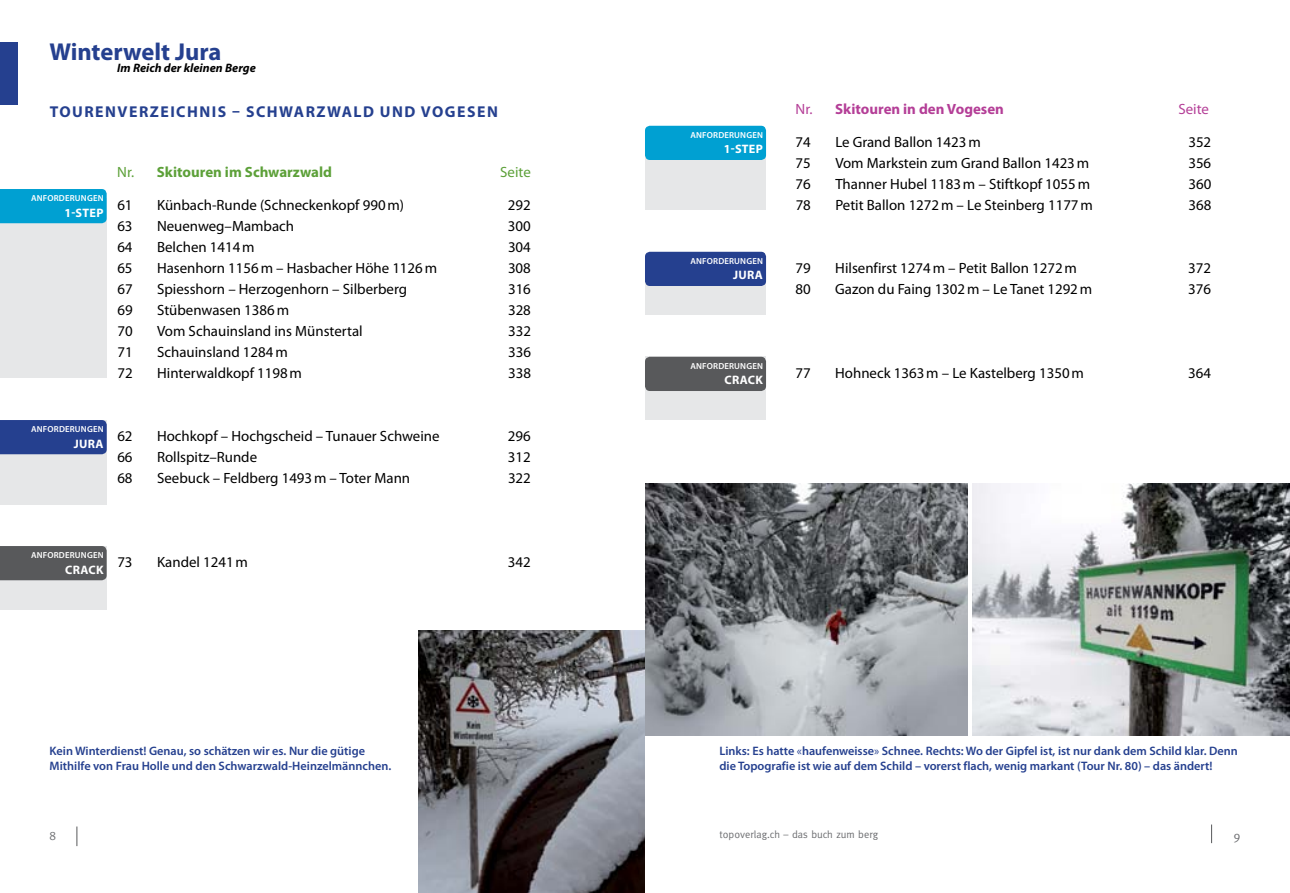
<style>
.page{position:relative;width:1290px;height:893px;background:#fff}
.page>*{position:absolute;margin:0;border:0;box-sizing:border-box;transform-origin:0 0}
.t1{font:700 24.5px "Myriad Pro";color:#25408f}
.t2{font:700 15.75px "Myriad Pro";letter-spacing:.095em;color:#25408f}
.t3{font:14.88px "Myriad Pro";color:#000}
.t4{font:700 14.88px "Myriad Pro";color:#5ca038}
.t5{font:700 14.88px "Myriad Pro";color:#b43e97}
.t6{font:14.88px "Myriad Pro";color:#5ca038}
.t7{font:14.88px "Myriad Pro";color:#b43e97}
.t8{font:600 12.25px/14.7px "Myriad Pro";color:#25408f}
.t9{font:700 12.25px "Myriad Pro";letter-spacing:.025em;color:#fff}
.t10{font:italic 700 12.25px "Myriad Pro";color:#000}
.t11{font:12.25px "Meta";color:#6d6e71}
.t12{font:10.5px "Meta";color:#6d6e71}
.t13{font:600 8.75px "Myriad Pro";letter-spacing:.02em;color:#fff}
.s1{font-weight:400}
</style>
<div class="page">
<svg style="left:76px;top:826px;width:1px;height:20px"></svg>
<svg style="left:1211px;top:824px;width:1px;height:19px"></svg>
<img style="left:418px;top:630px;width:227px;height:263px">
<img style="left:645px;top:483px;width:322px;height:252px">
<img style="left:972px;top:483px;width:318px;height:252px">
<div style="left:0;top:42px;width:18px;height:63px;background:#25408f"></div>
<div style="left:0;top:198px;width:107px;height:180px;background:#e6e7e8"></div>
<div style="left:0;top:189px;width:107px;height:34px;background:#00a0d2"></div>
<div style="left:645px;top:133px;width:121px;height:77px;background:#e6e7e8"></div>
<div style="left:645px;top:357px;width:121px;height:63px;background:#e6e7e8"></div>
<div style="left:645px;top:357px;width:121px;height:34px;background:#58595b;border-radius:5px"></div>
<div style="left:0;top:420px;width:107px;height:84px;background:#e6e7e8"></div>
<div style="left:0;top:546px;width:107px;height:64px;background:#e6e7e8"></div>
<div style="left:0;top:420px;width:107px;height:34px;background:#25408f"></div>
<div style="left:0;top:546px;width:107px;height:34px;background:#58595b"></div>
<div style="left:645px;top:259px;width:121px;height:56px;background:#e6e7e8"></div>
<div style="left:645px;top:252px;width:121px;height:34px;background:#25408f;border-radius:5px"></div>
<div style="left:645px;top:126px;width:121px;height:34px;background:#00a0d2;border-radius:5px"></div>
<h1 class="t1" style="left:50px;top:36px;width:173px">WINTERWELT JURA</h1>
<p class="t10" style="left:117px;top:60px;width:140px">Im Reich der kleinen Berge</p>
<p class="t2" style="left:50px;top:101px;width:450px">TOURENVERZEICHNIS – SCHWARZWALD UND VOGESEN</p>
<p class="t13" style="left:31px;top:192px;width:51px">Anforderung</p>
<p class="t13" style="left:93px;top:192px;width:11px">en</p>
<p class="t9" style="left:64px;top:205px;width:41px">1-STEP</p>
<p class="t4" style="left:117px;top:162px;width:216px"><span class="s1">Nr.</span> SKITOUREN IM SCHWARZWALD</p>
<p class="t6" style="left:500px;top:163px;width:32px">Seite</p>
<p class="t3" style="left:117px;top:196px;width:17px">61</p>
<p class="t3" style="left:157px;top:196px;width:249px">Künbach-Runde (Schneckenkopf 990m)</p>
<p class="t3" style="left:508px;top:196px;width:24px">292</p>
<p class="t3" style="left:117px;top:217px;width:17px">63</p>
<p class="t3" style="left:157px;top:217px;width:139px">Neuenweg–Mambach</p>
<p class="t3" style="left:508px;top:217px;width:24px">300</p>
<p class="t3" style="left:117px;top:238px;width:17px">64</p>
<p class="t3" style="left:157px;top:238px;width:99px">Belchen 1414m</p>
<p class="t3" style="left:508px;top:238px;width:24px">304</p>
<p class="t3" style="left:117px;top:259px;width:17px">65</p>
<p class="t3" style="left:157px;top:259px;width:282px">Hasenhorn 1156m – Hasbacher Höhe 1126m</p>
<p class="t3" style="left:508px;top:259px;width:24px">308</p>
<p class="t3" style="left:117px;top:280px;width:17px">67</p>
<p class="t3" style="left:157px;top:280px;width:251px">Spiesshorn – Herzogenhorn – Silberberg</p>
<p class="t3" style="left:508px;top:280px;width:24px">316</p>
<p class="t3" style="left:117px;top:301px;width:17px">69</p>
<p class="t3" style="left:157px;top:301px;width:133px">Stübenwasen 1386m</p>
<p class="t3" style="left:508px;top:301px;width:24px">328</p>
<p class="t3" style="left:117px;top:322px;width:17px">70</p>
<p class="t3" style="left:157px;top:322px;width:207px">Vom Schauinsland ins Münstertal</p>
<p class="t3" style="left:508px;top:322px;width:24px">332</p>
<p class="t3" style="left:117px;top:343px;width:17px">71</p>
<p class="t3" style="left:157px;top:343px;width:132px">Schauinsland 1284m</p>
<p class="t3" style="left:508px;top:343px;width:24px">336</p>
<p class="t3" style="left:117px;top:364px;width:17px">72</p>
<p class="t3" style="left:157px;top:364px;width:146px">Hinterwaldkopf 1198m</p>
<p class="t3" style="left:508px;top:364px;width:24px">338</p>
<p class="t13" style="left:31px;top:423px;width:51px">Anforderung</p>
<p class="t13" style="left:93px;top:423px;width:11px">en</p>
<p class="t9" style="left:74px;top:436px;width:15px">JURA</p>
<p class="t3" style="left:117px;top:427px;width:17px">62</p>
<p class="t3" style="left:157px;top:427px;width:284px">Hochkopf – Hochgscheid – Tunauer Schweine</p>
<p class="t3" style="left:508px;top:427px;width:24px">296</p>
<p class="t3" style="left:117px;top:448px;width:17px">66</p>
<p class="t3" style="left:157px;top:448px;width:102px">Rollspitz–Runde</p>
<p class="t3" style="left:508px;top:448px;width:24px">312</p>
<p class="t3" style="left:117px;top:469px;width:17px">68</p>
<p class="t3" style="left:157px;top:469px;width:255px">Seebuck – Feldberg 1493m – Toter Mann</p>
<p class="t3" style="left:508px;top:469px;width:24px">322</p>
<p class="t13" style="left:31px;top:549px;width:51px">Anforderung</p>
<p class="t13" style="left:93px;top:549px;width:11px">en</p>
<p class="t9" style="left:65px;top:562px;width:39px">CRACK</p>
<p class="t3" style="left:117px;top:553px;width:17px">73</p>
<p class="t3" style="left:157px;top:553px;width:93px">Kandel 1241m</p>
<p class="t3" style="left:508px;top:553px;width:24px">342</p>
<p class="t13" style="left:690px;top:129px;width:51px">Anforderung</p>
<p class="t13" style="left:752px;top:129px;width:11px">en</p>
<p class="t9" style="left:724px;top:141px;width:41px">1-STEP</p>
<p class="t13" style="left:690px;top:255px;width:51px">Anforderung</p>
<p class="t13" style="left:752px;top:255px;width:11px">en</p>
<p class="t9" style="left:733px;top:267px;width:15px">JURA</p>
<p class="t13" style="left:690px;top:360px;width:51px">Anforderung</p>
<p class="t13" style="left:752px;top:360px;width:11px">en</p>
<p class="t9" style="left:724px;top:372px;width:39px">CRACK</p>
<p class="t5" style="left:795px;top:99px;width:210px"><span class="s1">Nr.</span> SKITOUREN IN DEN VOGESEN</p>
<p class="t7" style="left:1178px;top:100px;width:32px">Seite</p>
<p class="t3" style="left:795px;top:133px;width:17px">74</p>
<p class="t3" style="left:835px;top:133px;width:147px">Le Grand Ballon 1423m</p>
<p class="t3" style="left:1188px;top:133px;width:24px">352</p>
<p class="t3" style="left:795px;top:154px;width:17px">75</p>
<p class="t3" style="left:835px;top:154px;width:255px">Vom Markstein zum Grand Ballon 1423m</p>
<p class="t3" style="left:1188px;top:154px;width:24px">356</p>
<p class="t3" style="left:796px;top:175px;width:17px">76</p>
<p class="t3" style="left:835px;top:175px;width:256px">Thanner Hubel 1183m – Stiftkopf 1055m</p>
<p class="t3" style="left:1188px;top:175px;width:24px">360</p>
<p class="t3" style="left:796px;top:196px;width:17px">78</p>
<p class="t3" style="left:835px;top:196px;width:259px">Petit Ballon 1272m – Le Steinberg 1177m</p>
<p class="t3" style="left:1188px;top:196px;width:24px">368</p>
<p class="t3" style="left:795px;top:259px;width:17px">79</p>
<p class="t3" style="left:835px;top:259px;width:243px">Hilsenfirst 1274m – Petit Ballon 1272m</p>
<p class="t3" style="left:1188px;top:259px;width:24px">372</p>
<p class="t3" style="left:795px;top:280px;width:17px">80</p>
<p class="t3" style="left:835px;top:280px;width:258px">Gazon du Faing 1302m – Le Tanet 1292m</p>
<p class="t3" style="left:1188px;top:280px;width:24px">376</p>
<p class="t3" style="left:795px;top:364px;width:17px">77</p>
<p class="t3" style="left:835px;top:364px;width:250px">Hohneck 1363m – Le Kastelberg 1350m</p>
<p class="t3" style="left:1188px;top:364px;width:24px">364</p>
<p class="t8" style="left:50px;top:744px;width:343px">Kein Winterdienst! Genau, so schätzen wir es. Nur die gütige<br>Mithilfe von Frau Holle und den Schwarzwald-Heinzelmännchen.</p>
<p class="t8" style="left:719px;top:744px;width:520px">Links: Es hatte <span class="s1">«</span>haufenweisse<span class="s1">»</span> Schnee. Rechts: Wo der Gipfel ist, ist nur dank dem Schild klar. Denn die Topografie ist wie auf dem Schild – vorerst flach, wenig markant (Tour Nr. 80) – das ändert!</p>
<p class="t11" style="left:50px;top:828px;width:8px">8</p>
<p class="t12" style="left:719px;top:829px;width:160px">topoverlag.ch – das buch zum berg</p>
<p class="t11" style="left:1234px;top:828px;width:8px">9</p>
</div>
